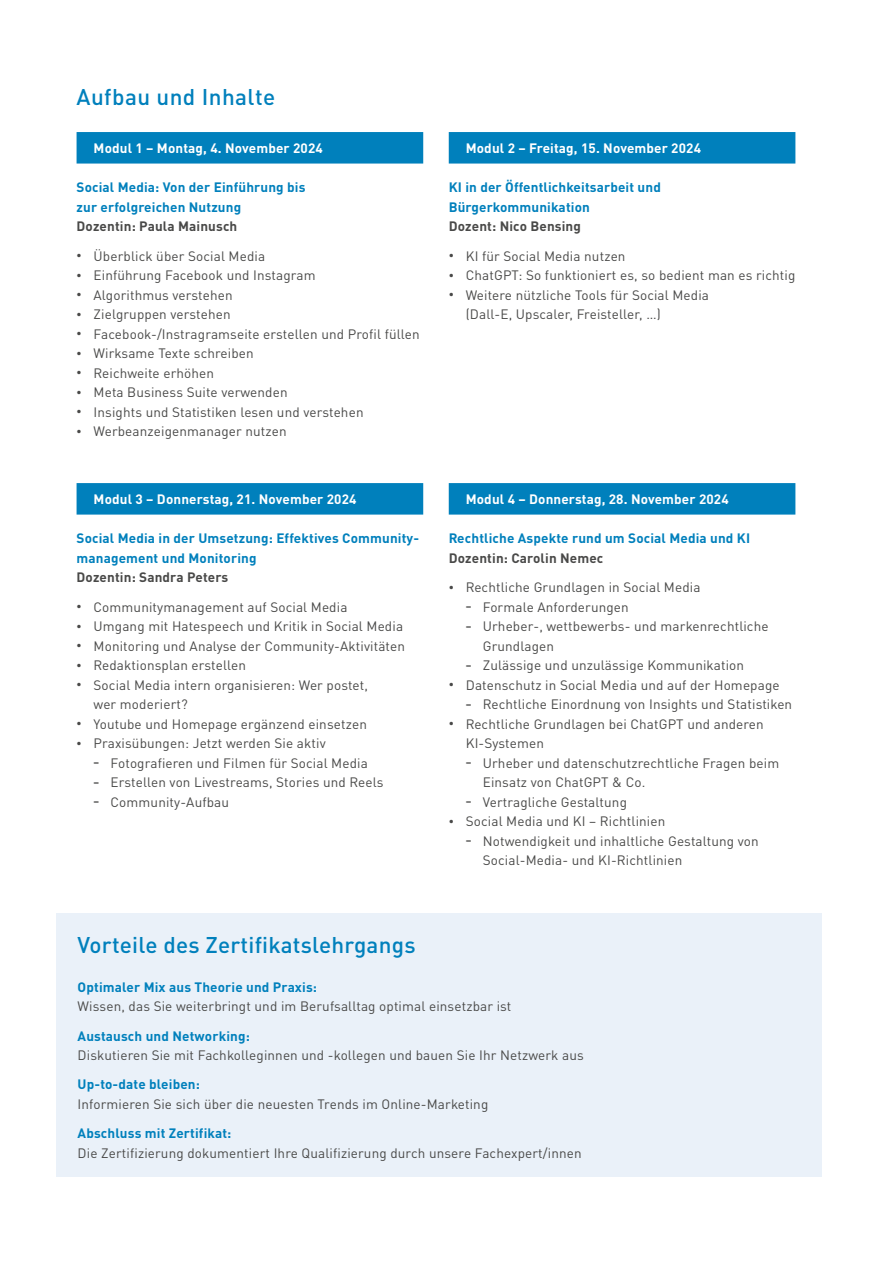
<style>
.page{position:relative;width:872px;height:1263px;background:#fff}
.page>*{position:absolute;margin:0;border:0;box-sizing:border-box;transform-origin:0 0}
.t1{font:500 22.5px "DIN Pro";letter-spacing:.01em;color:#0080bc}
.t2{font:13.5px/19.5px "DIN Pro";letter-spacing:.01em;color:#494948}
.t3{font:700 13.5px/19.5px "DIN Pro";letter-spacing:.01em;color:#0080bc}
.t4{font:700 13.5px "DIN Pro";letter-spacing:.01em;color:#fff}
.t5{font:700 13.5px "DIN Pro";letter-spacing:.01em;color:#494948}
.s1{font-weight:700;font-size:10.5px}
</style>
<div class="page">
<div style="left:77px;top:132px;width:346px;height:32px;background:#0080bc"></div>
<div style="left:449px;top:132px;width:346px;height:32px;background:#0080bc"></div>
<div style="left:77px;top:483px;width:346px;height:32px;background:#0080bc"></div>
<div style="left:449px;top:483px;width:346px;height:32px;background:#0080bc"></div>
<div style="left:56px;top:913px;width:766px;height:263px;background:#eaf1f9"></div>
<h1 class="t1" style="left:77px;top:78px;width:200px">Aufbau und Inhalte</h1>
<p class="t4" style="left:94px;top:137px;width:231px">Modul 1 – Montag, 4. November 2024</p>
<p class="t3" style="left:77px;top:176px;width:230px">Social Media: Von der Einführung bis zur erfolgreichen Nutzung</p>
<p class="t5" style="left:77px;top:215px;width:162px">Dozentin: Paula Mainusch</p>
<p class="t2" style="left:77px;top:245px;width:190px"><span class="s1">•</span> Überblick über Social Media</p>
<p class="t2" style="left:77px;top:264px;width:240px"><span class="s1">•</span> Einführung Facebook und Instagram</p>
<p class="t2" style="left:77px;top:284px;width:158px"><span class="s1">•</span> Algorithmus verstehen</p>
<p class="t2" style="left:77px;top:303px;width:156px"><span class="s1">•</span> Zielgruppen verstehen</p>
<p class="t2" style="left:77px;top:323px;width:345px"><span class="s1">•</span> Facebook-/Instragramseite erstellen und Profil füllen</p>
<p class="t2" style="left:77px;top:342px;width:179px"><span class="s1">•</span> Wirksame Texte schreiben</p>
<p class="t2" style="left:77px;top:362px;width:139px"><span class="s1">•</span> Reichweite erhöhen</p>
<p class="t2" style="left:77px;top:381px;width:213px"><span class="s1">•</span> Meta Business Suite verwenden</p>
<p class="t2" style="left:77px;top:401px;width:288px"><span class="s1">•</span> Insights und Statistiken lesen und verstehen</p>
<p class="t2" style="left:77px;top:420px;width:212px"><span class="s1">•</span> Werbeanzeigenmanager nutzen</p>
<p class="t4" style="left:94px;top:488px;width:264px">Modul 3 – Donnerstag, 21. November 2024</p>
<p class="t3" style="left:77px;top:527px;width:344px">Social Media in der Umsetzung: Effektives Community&shy;management und Monitoring</p>
<p class="t5" style="left:77px;top:566px;width:153px">Dozentin: Sandra Peters</p>
<p class="t2" style="left:77px;top:596px;width:272px"><span class="s1">•</span> Communitymanagement auf Social Media</p>
<p class="t2" style="left:77px;top:615px;width:328px"><span class="s1">•</span> Umgang mit Hatespeech und Kritik in Social Media</p>
<p class="t2" style="left:77px;top:635px;width:330px"><span class="s1">•</span> Monitoring und Analyse der Community-Aktivitäten</p>
<p class="t2" style="left:77px;top:654px;width:171px"><span class="s1">•</span> Redaktionsplan erstellen</p>
<p class="t2" style="left:94px;top:674px;width:276px;text-indent:-17px"><span class="s1">•</span> Social Media intern organisieren: Wer postet, wer moderiert?</p>
<p class="t2" style="left:77px;top:713px;width:292px"><span class="s1">•</span> Youtube und Homepage ergänzend einsetzen</p>
<p class="t2" style="left:77px;top:732px;width:251px"><span class="s1">•</span> Praxisübungen: Jetzt werden Sie aktiv</p>
<p class="t2" style="left:94px;top:752px;width:276px"><span class="s1">–</span> Fotografieren und Filmen für Social Media</p>
<p class="t2" style="left:94px;top:771px;width:291px"><span class="s1">–</span> Erstellen von Livestreams, Stories und Reels</p>
<p class="t4" style="left:466px;top:137px;width:237px">Modul 2 – Freitag, 15. November 2024</p>
<p class="t3" style="left:449px;top:176px;width:214px">KI in der Öffentlichkeitsarbeit und<br>Bürgerkommunikation</p>
<p class="t5" style="left:449px;top:215px;width:134px">Dozent: Nico Bensing</p>
<p class="t2" style="left:449px;top:245px;width:178px"><span class="s1">•</span> KI für Social Media nutzen</p>
<p class="t2" style="left:449px;top:264px;width:348px"><span class="s1">•</span> ChatGPT: So funktioniert es, so bedient man es richtig</p>
<p class="t2" style="left:466px;top:284px;width:245px;text-indent:-17px"><span class="s1">•</span> Weitere nützliche Tools für Social Media (Dall-E, Upscaler, Freisteller, …)</p>
<p class="t4" style="left:466px;top:488px;width:264px">Modul 4 – Donnerstag, 28. November 2024</p>
<p class="t3" style="left:449px;top:527px;width:303px">Rechtliche Aspekte rund um Social Media und KI</p>
<p class="t5" style="left:449px;top:547px;width:156px">Dozentin: Carolin Nemec</p>
<p class="t2" style="left:449px;top:576px;width:253px"><span class="s1">•</span> Rechtliche Grundlagen in Social Media</p>
<p class="t2" style="left:466px;top:596px;width:165px"><span class="s1">–</span> Formale Anforderungen</p>
<p class="t2" style="left:483px;top:615px;width:287px;text-indent:-17px"><span class="s1">–</span> Urheber-, wettbewerbs- und markenrechtliche<br>Grundlagen</p>
<p class="t2" style="left:466px;top:654px;width:280px"><span class="s1">–</span> Zulässige und unzulässige Kommunikation</p>
<p class="t2" style="left:449px;top:674px;width:332px"><span class="s1">•</span> Datenschutz in Social Media und auf der Homepage</p>
<p class="t2" style="left:466px;top:693px;width:328px"><span class="s1">–</span> Rechtliche Einordnung von Insights und Statistiken</p>
<p class="t2" style="left:466px;top:713px;width:299px;text-indent:-17px"><span class="s1">•</span> Rechtliche Grundlagen bei ChatGPT und anderen<br>KI-Systemen</p>
<p class="t2" style="left:483px;top:752px;width:298px;text-indent:-17px"><span class="s1">–</span> Urheber und datenschutzrechtliche Fragen beim<br>Einsatz von ChatGPT &amp; Co.</p>
<p class="t2" style="left:466px;top:791px;width:163px"><span class="s1">–</span> Vertragliche Gestaltung</p>
<p class="t2" style="left:449px;top:810px;width:218px"><span class="s1">•</span> Social Media und KI – Richtlinien</p>
<p class="t2" style="left:483px;top:830px;width:277px;text-indent:-17px"><span class="s1">–</span> Notwendigkeit und inhaltliche Gestaltung von<br>Social-Media- und KI-Richtlinien</p>
<h1 class="t1" style="left:78px;top:926px;width:339px">Vorteile des Zertifikatslehrgangs</h1>
<p class="t3" style="left:78px;top:976px;width:241px">Optimaler Mix aus Theorie und Praxis:</p>
<p class="t2" style="left:78px;top:995px;width:435px">Wissen, das Sie weiterbringt und im Berufsalltag optimal einsetzbar ist</p>
<p class="t3" style="left:78px;top:1024px;width:174px">Austausch und Networking:</p>
<p class="t2" style="left:78px;top:1044px;width:508px">Diskutieren Sie mit Fachkolleginnen und -kollegen und bauen Sie Ihr Netzwerk aus</p>
<p class="t3" style="left:78px;top:1073px;width:124px">Up-to-date bleiben:</p>
<p class="t2" style="left:78px;top:1093px;width:412px">Informieren Sie sich über die neuesten Trends im Online-Marketing</p>
<p class="t3" style="left:78px;top:1122px;width:155px">Abschluss mit Zertifikat:</p>
<p class="t2" style="left:78px;top:1142px;width:505px">Die Zertifizierung dokumentiert Ihre Qualifizierung durch unsere Fachexpert/innen</p>
</div>
